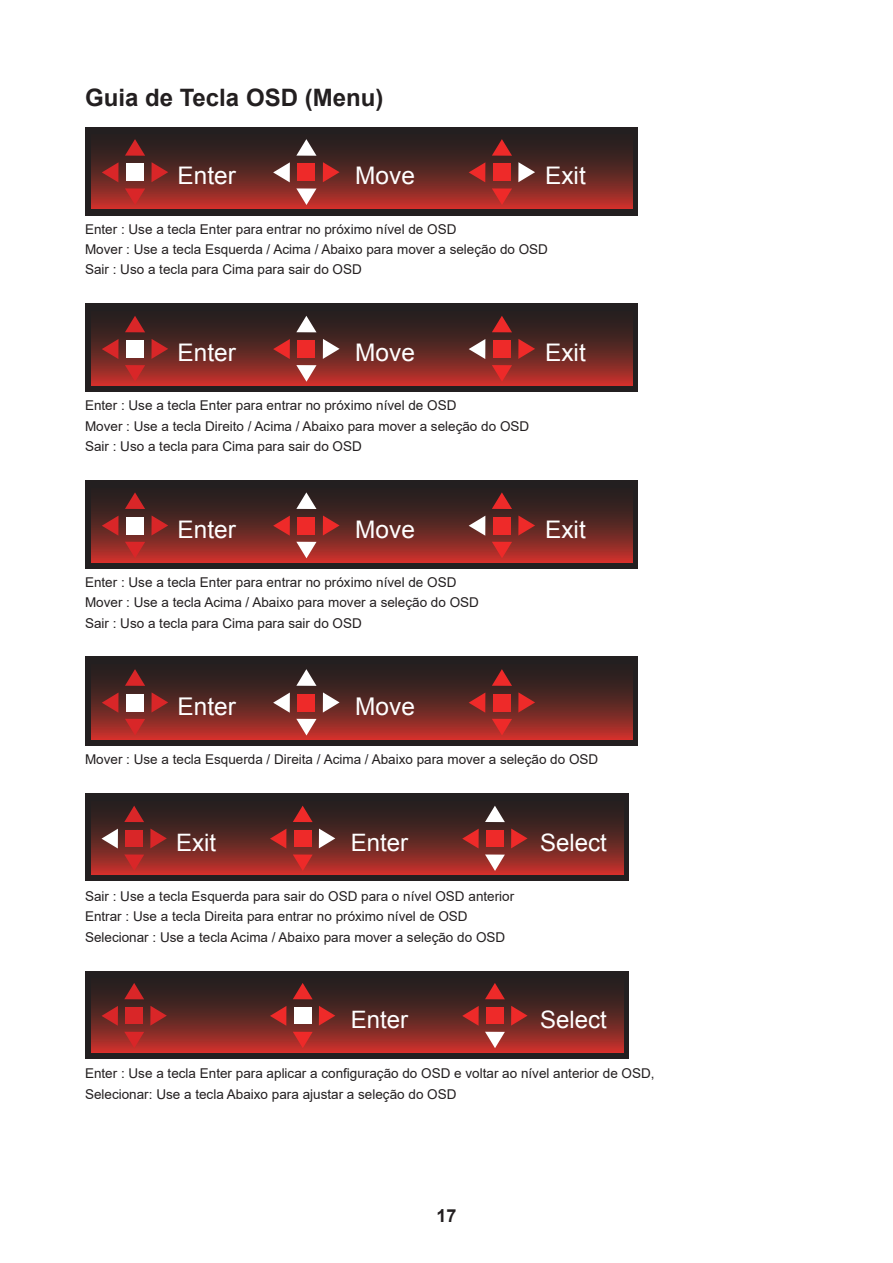
<style>
.page{position:relative;width:893px;height:1263px;background:#fff}
.page>*{position:absolute;margin:0;border:0;box-sizing:border-box;transform-origin:0 0}
.t1{font:24.45px "Arial";color:#fff}
.t2{font:24.3px "Arial";color:#fff}
.t3{font:24px "Arial";color:#fff}
.Heading_2{font:700 24px "Arial";color:#231f20}
.t4{font:700 18px "Arial";color:#231f20}
.正文_text-1{font:13.5px "Arial";color:#231f20}
</style>
<div class="page">
<div style="left:85px;top:127px;width:553px;height:88px;background:#231f20"></div>
<svg style="left:91px;top:145px;width:541px;height:64px;background:#702925"></svg>
<svg style="left:125px;top:139px;width:20px;height:17px"></svg>
<svg style="left:151px;top:162px;width:17px;height:20px"></svg>
<svg style="left:102px;top:162px;width:17px;height:20px"></svg>
<svg style="left:125px;top:188px;width:20px;height:17px"></svg>
<div style="left:126px;top:164px;width:18px;height:17px;background:#fff"></div>
<svg style="left:296px;top:139px;width:20px;height:17px"></svg>
<svg style="left:323px;top:162px;width:17px;height:20px"></svg>
<svg style="left:273px;top:162px;width:17px;height:20px"></svg>
<svg style="left:296px;top:188px;width:20px;height:17px"></svg>
<div style="left:297px;top:164px;width:18px;height:17px;background:#ee2a29"></div>
<svg style="left:492px;top:139px;width:20px;height:17px"></svg>
<svg style="left:518px;top:162px;width:17px;height:20px"></svg>
<svg style="left:469px;top:162px;width:16px;height:20px"></svg>
<svg style="left:492px;top:188px;width:20px;height:17px"></svg>
<div style="left:493px;top:164px;width:18px;height:17px;background:#ee2a29"></div>
<div style="left:85px;top:303px;width:553px;height:89px;background:#231f20"></div>
<svg style="left:91px;top:315px;width:541px;height:71px"></svg>
<svg style="left:125px;top:316px;width:20px;height:16px"></svg>
<svg style="left:151px;top:339px;width:17px;height:20px"></svg>
<svg style="left:102px;top:339px;width:17px;height:20px"></svg>
<svg style="left:125px;top:365px;width:20px;height:17px"></svg>
<div style="left:126px;top:341px;width:18px;height:17px;background:#fff"></div>
<svg style="left:296px;top:316px;width:20px;height:16px"></svg>
<svg style="left:323px;top:339px;width:17px;height:20px"></svg>
<svg style="left:273px;top:339px;width:17px;height:20px"></svg>
<svg style="left:296px;top:365px;width:20px;height:17px"></svg>
<div style="left:297px;top:341px;width:18px;height:17px;background:#ee2a29"></div>
<svg style="left:492px;top:316px;width:20px;height:16px"></svg>
<svg style="left:518px;top:339px;width:17px;height:20px"></svg>
<svg style="left:469px;top:339px;width:16px;height:20px"></svg>
<svg style="left:492px;top:365px;width:20px;height:17px"></svg>
<div style="left:493px;top:341px;width:18px;height:17px;background:#ee2a29"></div>
<div style="left:85px;top:480px;width:553px;height:89px;background:#231f20"></div>
<svg style="left:91px;top:498px;width:541px;height:64px;background:#6f2925"></svg>
<svg style="left:125px;top:492px;width:20px;height:17px"></svg>
<svg style="left:151px;top:515px;width:17px;height:21px"></svg>
<svg style="left:102px;top:516px;width:17px;height:20px"></svg>
<svg style="left:125px;top:542px;width:20px;height:16px"></svg>
<div style="left:126px;top:517px;width:18px;height:17px;background:#fff"></div>
<svg style="left:296px;top:492px;width:20px;height:17px"></svg>
<svg style="left:323px;top:515px;width:17px;height:21px"></svg>
<svg style="left:273px;top:516px;width:17px;height:20px"></svg>
<svg style="left:296px;top:542px;width:20px;height:16px"></svg>
<div style="left:297px;top:517px;width:18px;height:17px;background:#ee2a29"></div>
<svg style="left:492px;top:492px;width:20px;height:17px"></svg>
<svg style="left:518px;top:515px;width:17px;height:21px"></svg>
<svg style="left:469px;top:516px;width:16px;height:20px"></svg>
<svg style="left:492px;top:542px;width:20px;height:16px"></svg>
<div style="left:493px;top:517px;width:18px;height:17px;background:#ee2a29"></div>
<div style="left:85px;top:656px;width:553px;height:90px;background:#231f20"></div>
<svg style="left:91px;top:675px;width:541px;height:64px;background:#6f2925"></svg>
<svg style="left:125px;top:669px;width:20px;height:17px"></svg>
<svg style="left:151px;top:692px;width:17px;height:21px"></svg>
<svg style="left:102px;top:692px;width:17px;height:21px"></svg>
<svg style="left:125px;top:719px;width:20px;height:16px"></svg>
<div style="left:126px;top:694px;width:18px;height:17px;background:#fff"></div>
<svg style="left:296px;top:669px;width:20px;height:17px"></svg>
<svg style="left:323px;top:692px;width:17px;height:21px"></svg>
<svg style="left:273px;top:692px;width:17px;height:21px"></svg>
<svg style="left:296px;top:719px;width:20px;height:16px"></svg>
<div style="left:297px;top:694px;width:18px;height:17px;background:#ee2a29"></div>
<svg style="left:492px;top:669px;width:20px;height:17px"></svg>
<svg style="left:518px;top:692px;width:17px;height:21px"></svg>
<svg style="left:469px;top:692px;width:16px;height:21px"></svg>
<svg style="left:492px;top:719px;width:20px;height:16px"></svg>
<div style="left:493px;top:694px;width:18px;height:17px;background:#ee2a29"></div>
<div style="left:85px;top:793px;width:544px;height:88px;background:#231f20"></div>
<svg style="left:91px;top:805px;width:532px;height:70px"></svg>
<svg style="left:124px;top:806px;width:20px;height:16px"></svg>
<svg style="left:150px;top:828px;width:17px;height:20px"></svg>
<svg style="left:102px;top:829px;width:16px;height:19px"></svg>
<svg style="left:124px;top:854px;width:20px;height:17px"></svg>
<div style="left:125px;top:830px;width:18px;height:17px;background:#d92628"></div>
<svg style="left:293px;top:806px;width:20px;height:16px"></svg>
<svg style="left:319px;top:828px;width:16px;height:20px"></svg>
<svg style="left:270px;top:829px;width:16px;height:19px"></svg>
<svg style="left:293px;top:854px;width:20px;height:17px"></svg>
<div style="left:294px;top:830px;width:17px;height:17px;background:#ee2a29"></div>
<svg style="left:485px;top:806px;width:20px;height:16px"></svg>
<svg style="left:511px;top:828px;width:16px;height:20px"></svg>
<svg style="left:462px;top:829px;width:17px;height:19px"></svg>
<svg style="left:485px;top:854px;width:20px;height:17px"></svg>
<div style="left:486px;top:830px;width:17px;height:17px;background:#ee2a29"></div>
<div style="left:85px;top:970px;width:544px;height:88px;background:#231f20"></div>
<svg style="left:91px;top:988px;width:532px;height:64px;background:#6f2925"></svg>
<svg style="left:124px;top:983px;width:20px;height:16px"></svg>
<svg style="left:150px;top:1006px;width:17px;height:20px"></svg>
<svg style="left:102px;top:1006px;width:16px;height:20px"></svg>
<svg style="left:124px;top:1032px;width:20px;height:16px"></svg>
<div style="left:125px;top:1007px;width:18px;height:17px;background:#d92628"></div>
<svg style="left:293px;top:983px;width:20px;height:16px"></svg>
<svg style="left:319px;top:1006px;width:16px;height:20px"></svg>
<svg style="left:270px;top:1006px;width:16px;height:20px"></svg>
<svg style="left:293px;top:1032px;width:20px;height:16px"></svg>
<div style="left:294px;top:1007px;width:17px;height:17px;background:#fff"></div>
<svg style="left:485px;top:983px;width:20px;height:16px"></svg>
<svg style="left:511px;top:1006px;width:16px;height:20px"></svg>
<svg style="left:462px;top:1006px;width:17px;height:20px"></svg>
<svg style="left:485px;top:1032px;width:20px;height:16px"></svg>
<div style="left:486px;top:1007px;width:17px;height:17px;background:#ee2a29"></div>
<p class="Heading_2" style="left:85px;top:80px;width:300px">Guia de Tecla OSD (Menu)</p>
<p class="t2" style="left:178px;top:160px;width:60px">Enter</p>
<p class="t2" style="left:355px;top:160px;width:61px">Move</p>
<p class="t2" style="left:545px;top:160px;width:42px">Exit</p>
<p class="正文_text-1" style="left:85px;top:220px;width:373px">Enter : Use a tecla Enter para entrar no próximo nível de OSD</p>
<p class="正文_text-1" style="left:85px;top:240px;width:464px">Mover : Use a tecla Esquerda / Acima / Abaixo para mover a seleção do OSD</p>
<p class="正文_text-1" style="left:85px;top:260px;width:278px">Sair : Uso a tecla para Cima para sair do OSD</p>
<p class="t2" style="left:178px;top:337px;width:60px">Enter</p>
<p class="t2" style="left:355px;top:337px;width:61px">Move</p>
<p class="t2" style="left:545px;top:337px;width:42px">Exit</p>
<p class="正文_text-1" style="left:85px;top:396px;width:373px">Enter : Use a tecla Enter para entrar no próximo nível de OSD</p>
<p class="正文_text-1" style="left:85px;top:417px;width:446px">Mover : Use a tecla Direito / Acima / Abaixo para mover a seleção do OSD</p>
<p class="正文_text-1" style="left:85px;top:437px;width:278px">Sair : Uso a tecla para Cima para sair do OSD</p>
<p class="t2" style="left:178px;top:513px;width:60px">Enter</p>
<p class="t2" style="left:355px;top:513px;width:61px">Move</p>
<p class="t2" style="left:545px;top:513px;width:42px">Exit</p>
<p class="正文_text-1" style="left:85px;top:573px;width:373px">Enter : Use a tecla Enter para entrar no próximo nível de OSD</p>
<p class="正文_text-1" style="left:85px;top:593px;width:395px">Mover : Use a tecla Acima / Abaixo para mover a seleção do OSD</p>
<p class="正文_text-1" style="left:85px;top:614px;width:278px">Sair : Uso a tecla para Cima para sair do OSD</p>
<p class="t1" style="left:178px;top:690px;width:60px">Enter</p>
<p class="t1" style="left:355px;top:690px;width:61px">Move</p>
<p class="正文_text-1" style="left:85px;top:750px;width:515px">Mover : Use a tecla Esquerda / Direita / Acima / Abaixo para mover a seleção do OSD</p>
<p class="t3" style="left:176px;top:826px;width:42px">Exit</p>
<p class="t3" style="left:351px;top:826px;width:59px">Enter</p>
<p class="t3" style="left:540px;top:826px;width:68px">Select</p>
<p class="正文_text-1" style="left:85px;top:887px;width:431px">Sair : Use a tecla Esquerda para sair do OSD para o nível OSD anterior</p>
<p class="正文_text-1" style="left:85px;top:907px;width:384px">Entrar : Use a tecla Direita para entrar no próximo nível de OSD</p>
<p class="正文_text-1" style="left:85px;top:927px;width:422px">Selecionar : Use a tecla Acima / Abaixo para mover a seleção do OSD</p>
<p class="t3" style="left:351px;top:1004px;width:59px">Enter</p>
<p class="t3" style="left:540px;top:1004px;width:68px">Select</p>
<p class="正文_text-1" style="left:85px;top:1064px;width:571px">Enter : Use a tecla Enter para aplicar a configuração do OSD e voltar ao nível anterior de OSD,</p>
<p class="正文_text-1" style="left:85px;top:1084px;width:373px">Selecionar: Use a tecla Abaixo para ajustar a seleção do OSD</p>
<h3 class="t4" style="left:436px;top:1203px;width:22px">17</h3>
</div>
